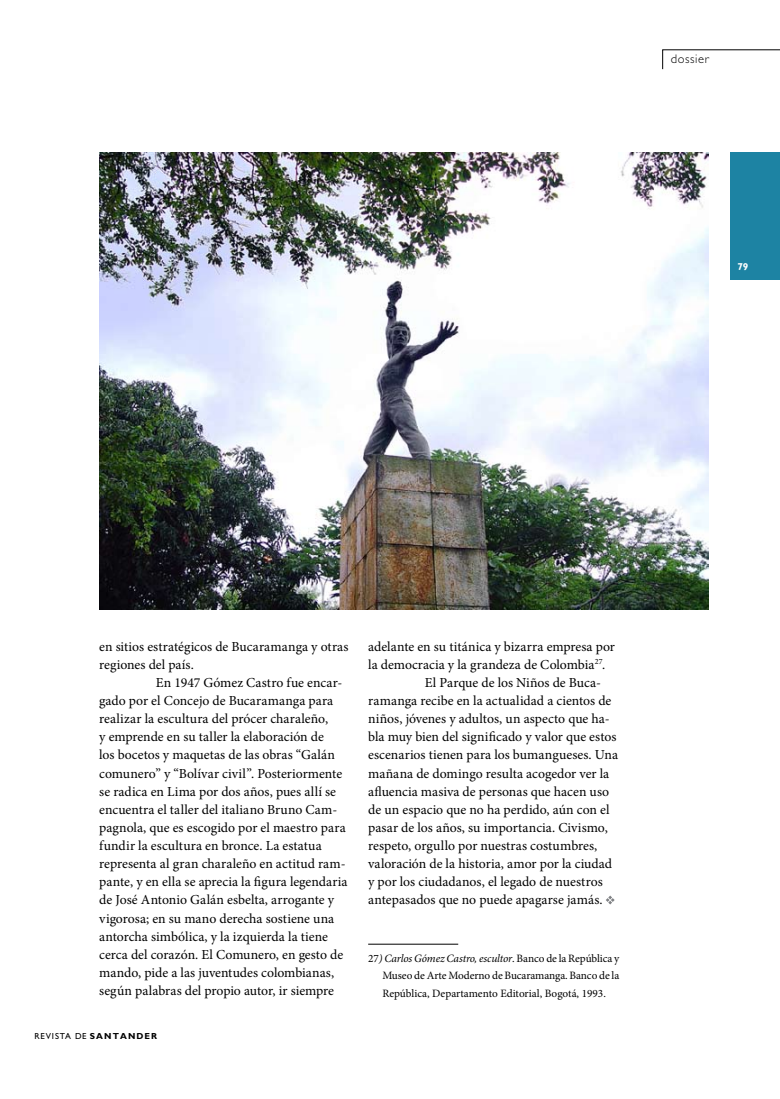
<style>
.page{position:relative;width:780px;height:1099px;background:#fff}
.page>*{position:absolute;margin:0;border:0;box-sizing:border-box;transform-origin:0 0}
.t1{font:13.75px "Minion Pro";color:#000}
.t2{font:300 12.5px "Gill Sans Std";letter-spacing:.05em;color:#000}
.t3{font:11.25px/17.5px "Minion Pro";color:#000;text-align:justify}
.t4{font:700 10px "Gill Sans Std";color:#fff}
.t5{font:8.75px "Gill Sans Std";letter-spacing:.1em;color:#000}
.s1{font-weight:700}
.s2{font-style:italic}
</style>
<div class="page">
<svg style="left:662px;top:50px;width:117px;height:20px"></svg>
<div style="left:730px;top:152px;width:49px;height:128px;background:#1d83a3"></div>
<img style="left:99px;top:152px;width:609px;height:457px">
<svg style="left:606px;top:895px;width:8px;height:9px"></svg>
<hr style="left:368px;top:943px;width:90px;height:1px;background:#000">
<p class="t2" style="left:670px;top:51px;width:40px">dossier</p>
<p class="t4" style="left:737px;top:261px;width:13px">79</p>
<p class="t1" style="left:99px;top:637px;width:251px">en sitios estratégicos de Bucaramanga y otras</p>
<p class="t1" style="left:99px;top:655px;width:96px">regiones del país.</p>
<p class="t1" style="left:156px;top:673px;width:188px">En 1947 Gómez Castro fue encar-</p>
<p class="t1" style="left:99px;top:691px;width:235px">gado por el Concejo de Bucaramanga para</p>
<p class="t1" style="left:99px;top:709px;width:230px">realizar la escultura del prócer charaleño,</p>
<p class="t1" style="left:99px;top:727px;width:226px">y emprende en su taller la elaboración de</p>
<p class="t1" style="left:99px;top:745px;width:237px">los bocetos y maquetas de las obras “Galán</p>
<p class="t1" style="left:99px;top:764px;width:244px">comunero” y “Bolívar civil”. Posteriormente</p>
<p class="t1" style="left:99px;top:782px;width:238px">se radica en Lima por dos años, pues allí se</p>
<p class="t1" style="left:99px;top:800px;width:239px">encuentra el taller del italiano Bruno Cam-</p>
<p class="t1" style="left:99px;top:818px;width:248px">pagnola, que es escogido por el maestro para</p>
<p class="t1" style="left:99px;top:836px;width:224px">fundir la escultura en bronce. La estatua</p>
<p class="t1" style="left:99px;top:854px;width:248px">representa al gran charaleño en actitud ram-</p>
<p class="t1" style="left:99px;top:872px;width:250px">pante, y en ella se aprecia la figura legendaria</p>
<p class="t1" style="left:99px;top:890px;width:236px">de José Antonio Galán esbelta, arrogante y</p>
<p class="t1" style="left:99px;top:909px;width:236px">vigorosa; en su mano derecha sostiene una</p>
<p class="t1" style="left:99px;top:927px;width:230px">antorcha simbólica, y la izquierda la tiene</p>
<p class="t1" style="left:99px;top:945px;width:245px">cerca del corazón. El Comunero, en gesto de</p>
<p class="t1" style="left:99px;top:963px;width:236px">mando, pide a las juventudes colombianas,</p>
<p class="t1" style="left:99px;top:981px;width:236px">según palabras del propio autor, ir siempre</p>
<p class="t5" style="left:34px;top:1030px;width:124px">REVISTA DE <span class="s1">SANTANDER</span></p>
<p class="t1" style="left:368px;top:637px;width:248px">adelante en su titánica y bizarra empresa por</p>
<p class="t1" style="left:368px;top:655px;width:238px">la democracia y la grandeza de Colombia<sup>27</sup>.</p>
<p class="t1" style="left:425px;top:673px;width:177px">El Parque de los Niños de Buca-</p>
<p class="t1" style="left:368px;top:691px;width:245px">ramanga recibe en la actualidad a cientos de</p>
<p class="t1" style="left:368px;top:709px;width:243px">niños, jóvenes y adultos, un aspecto que ha-</p>
<p class="t1" style="left:368px;top:727px;width:250px">bla muy bien del significado y valor que estos</p>
<p class="t1" style="left:368px;top:745px;width:251px">escenarios tienen para los bumangueses. Una</p>
<p class="t1" style="left:368px;top:764px;width:242px">mañana de domingo resulta acogedor ver la</p>
<p class="t1" style="left:368px;top:782px;width:242px">afluencia masiva de personas que hacen uso</p>
<p class="t1" style="left:368px;top:800px;width:243px">de un espacio que no ha perdido, aún con el</p>
<p class="t1" style="left:368px;top:818px;width:241px">pasar de los años, su importancia. Civismo,</p>
<p class="t1" style="left:368px;top:836px;width:231px">respeto, orgullo por nuestras costumbres,</p>
<p class="t1" style="left:368px;top:854px;width:245px">valoración de la historia, amor por la ciudad</p>
<p class="t1" style="left:368px;top:872px;width:236px">y por los ciudadanos, el legado de nuestros</p>
<p class="t1" style="left:368px;top:890px;width:236px">antepasados que no puede apagarse jamás.</p>
<p class="t3" style="left:382px;top:949px;width:238px;text-indent:-14px">27<span class="s2">) Carlos Gómez Castro, escultor</span>. Banco de la República y Museo de Arte Moderno de Bucaramanga. Banco de la República, Departamento Editorial, Bogotá, 1993.</p>
</div>
